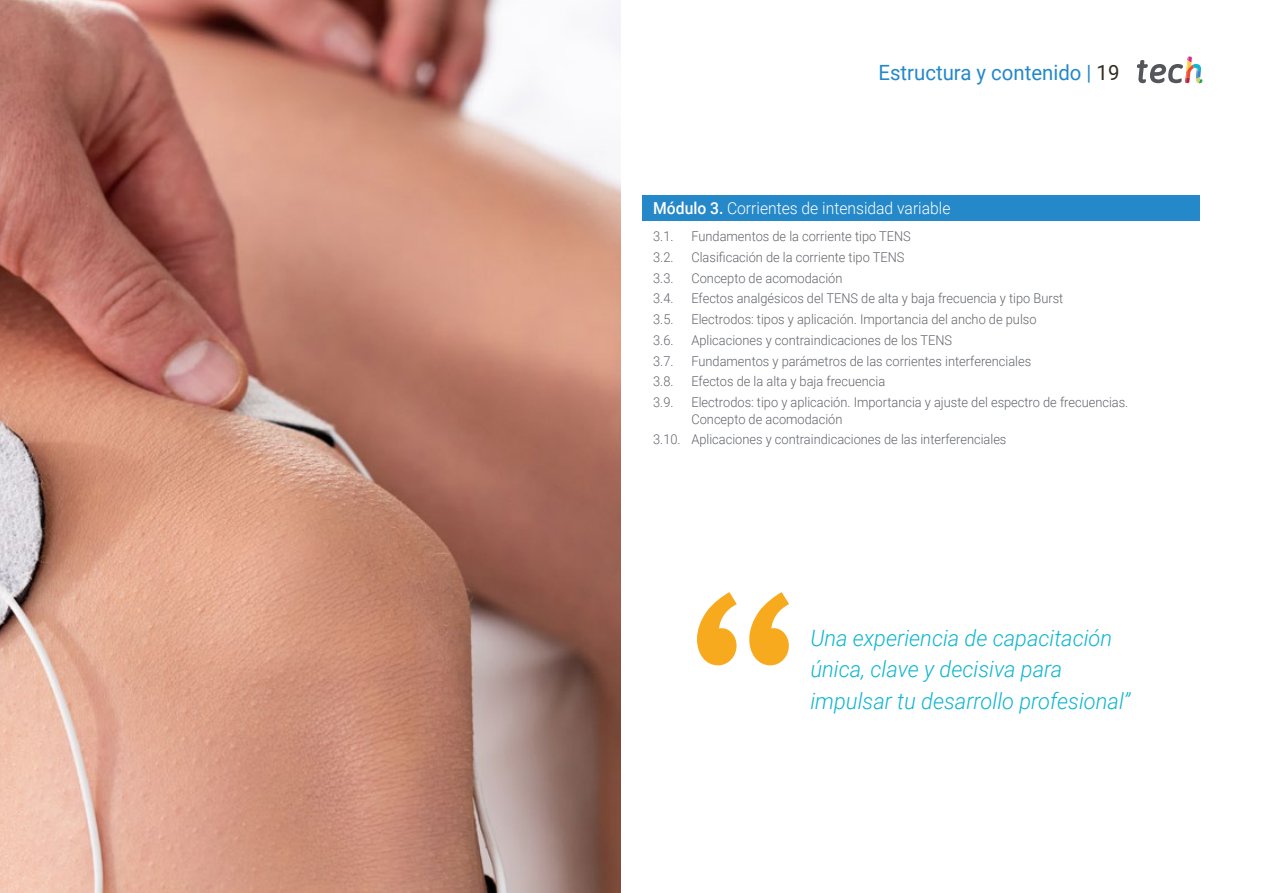
<style>
.page{position:relative;width:1263px;height:893px;background:#fff}
.page>*{position:absolute;margin:0;border:0;box-sizing:border-box;transform-origin:0 0}
.t1{font:italic 300 22.5px/31.5px "Roboto";color:#0fb6cf}
.t2{font:21px "Roboto";color:#2488c9}
.t3{font:300 16.5px "Roboto";color:#fff;scale:.95 1}
.t4{font:300 13.5px/16.5px "Roboto";color:#61646a;scale:.95 1}
.s1{color:#312e20}
.s2{font-weight:500}
</style>
<div class="page">
<img style="left:0;top:0;width:621px;height:893px">
<div style="left:642px;top:195px;width:557px;height:25px;background:#2488c9"></div>
<svg style="left:697px;top:592px;width:92px;height:73px"></svg>
<svg style="left:1137px;top:57px;width:65px;height:27px"></svg>
<h2 class="t2" style="left:878px;top:57px;width:242px">Estructura y contenido | <span class="s1">19</span></h2>
<p class="t3" style="left:653px;top:196px;width:314px"><span class="s2">Módulo 3.</span> Corrientes de intensidad variable</p>
<p class="t4" style="left:653px;top:227px;width:23px">3.1.</p>
<p class="t4" style="left:691px;top:227px;width:232px">Fundamentos de la corriente tipo TENS</p>
<p class="t4" style="left:653px;top:248px;width:23px">3.2.</p>
<p class="t4" style="left:691px;top:248px;width:226px">Clasificación de la corriente tipo TENS</p>
<p class="t4" style="left:653px;top:269px;width:23px">3.3.</p>
<p class="t4" style="left:691px;top:269px;width:160px">Concepto de acomodación</p>
<p class="t4" style="left:653px;top:290px;width:23px">3.4.</p>
<p class="t4" style="left:691px;top:290px;width:393px">Efectos analgésicos del TENS de alta y baja frecuencia y tipo Burst</p>
<p class="t4" style="left:653px;top:310px;width:23px">3.5.</p>
<p class="t4" style="left:691px;top:310px;width:365px">Electrodos: tipos y aplicación. Importancia del ancho de pulso</p>
<p class="t4" style="left:653px;top:331px;width:23px">3.6.</p>
<p class="t4" style="left:691px;top:331px;width:276px">Aplicaciones y contraindicaciones de los TENS</p>
<p class="t4" style="left:653px;top:352px;width:23px">3.7.</p>
<p class="t4" style="left:691px;top:352px;width:359px">Fundamentos y parámetros de las corrientes interferenciales</p>
<p class="t4" style="left:653px;top:373px;width:23px">3.8.</p>
<p class="t4" style="left:691px;top:373px;width:205px">Efectos de la alta y baja frecuencia</p>
<p class="t4" style="left:653px;top:393px;width:23px">3.9.</p>
<p class="t4" style="left:691px;top:393px;width:461px">Electrodos: tipo y aplicación. Importancia y ajuste del espectro de frecuencias.<br>Concepto de acomodación</p>
<p class="t4" style="left:653px;top:431px;width:373px">3.10. Aplicaciones y contraindicaciones de las interferenciales</p>
<h1 class="t1" style="left:810px;top:621px;width:321px">Una experiencia de capacitación única, clave y decisiva para impulsar tu desarrollo profesional”</h1>
</div>
